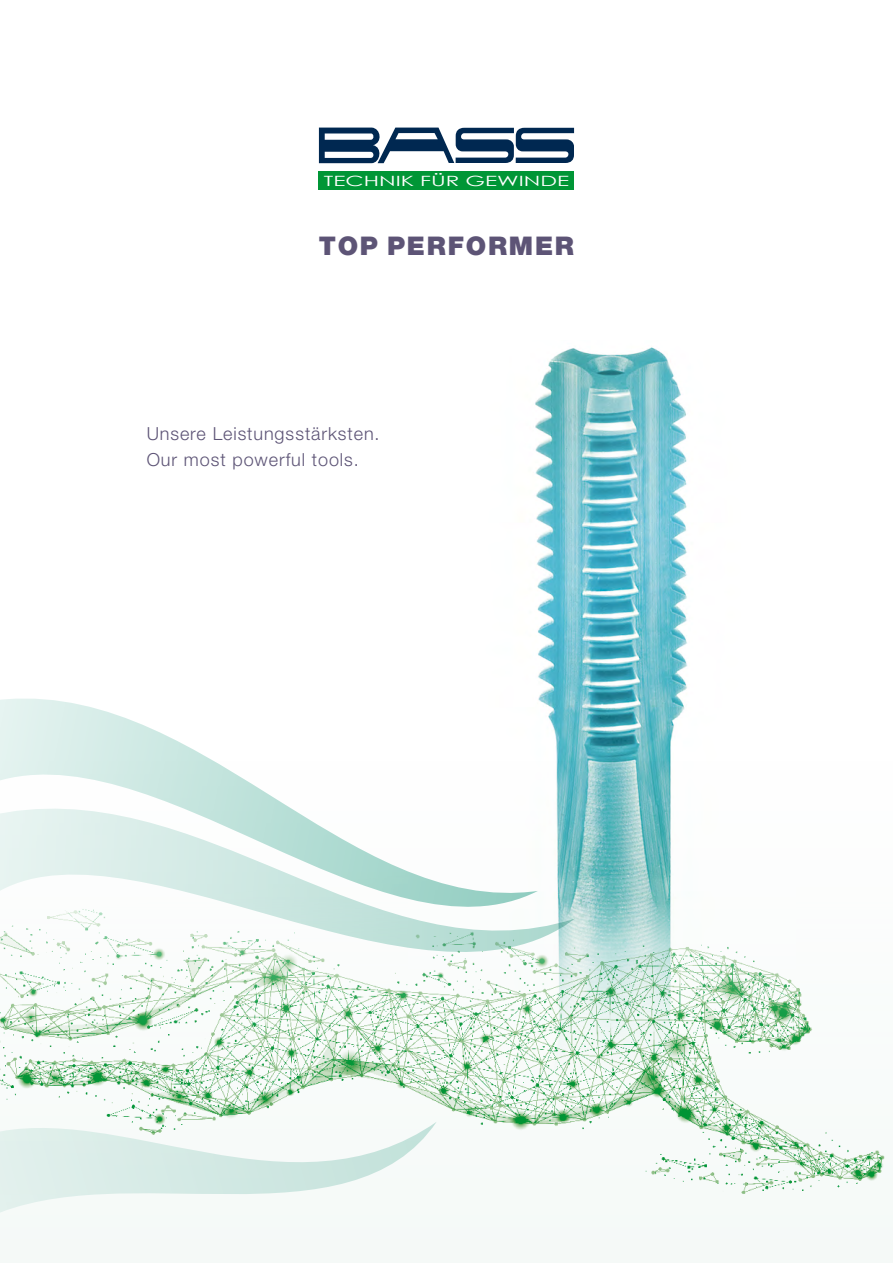
<style>
.page{position:relative;width:893px;height:1263px;background:#fff}
.page>*{position:absolute;margin:0;border:0;box-sizing:border-box;transform-origin:0 0}
.t1{font:900 25.8px "Helvetica Neue LT Std";letter-spacing:.07em;color:#5d5476}
.t2{font:300 18px/25.5px "Helvetica Neue LT Std";letter-spacing:.05em;color:#5d5476}
.t3{font:14.1px "Century Gothic";color:#fff;scale:1.58 1}
</style>
<div class="page">
<div style="left:319px;top:171px;width:255px;height:19px;background:#009636"></div>
<svg style="left:319px;top:128px;width:255px;height:35px"></svg>
<img style="left:535px;top:347px;width:153px;height:406px">
<svg style="left:0;top:674px;width:538px;height:79px"></svg>
<svg style="left:0;top:753px;width:885px;height:460px"></svg>
<p class="t3" style="left:324px;top:171px;width:157px">TECHNIK FÜR GEWINDE</p>
<h1 class="t1" style="left:319px;top:230px;width:257px">TOP PERFORMER</h1>
<p class="t2" style="left:147px;top:421px;width:234px">Unsere Leistungsstärksten.<br>Our most powerful tools.</p>
</div>
